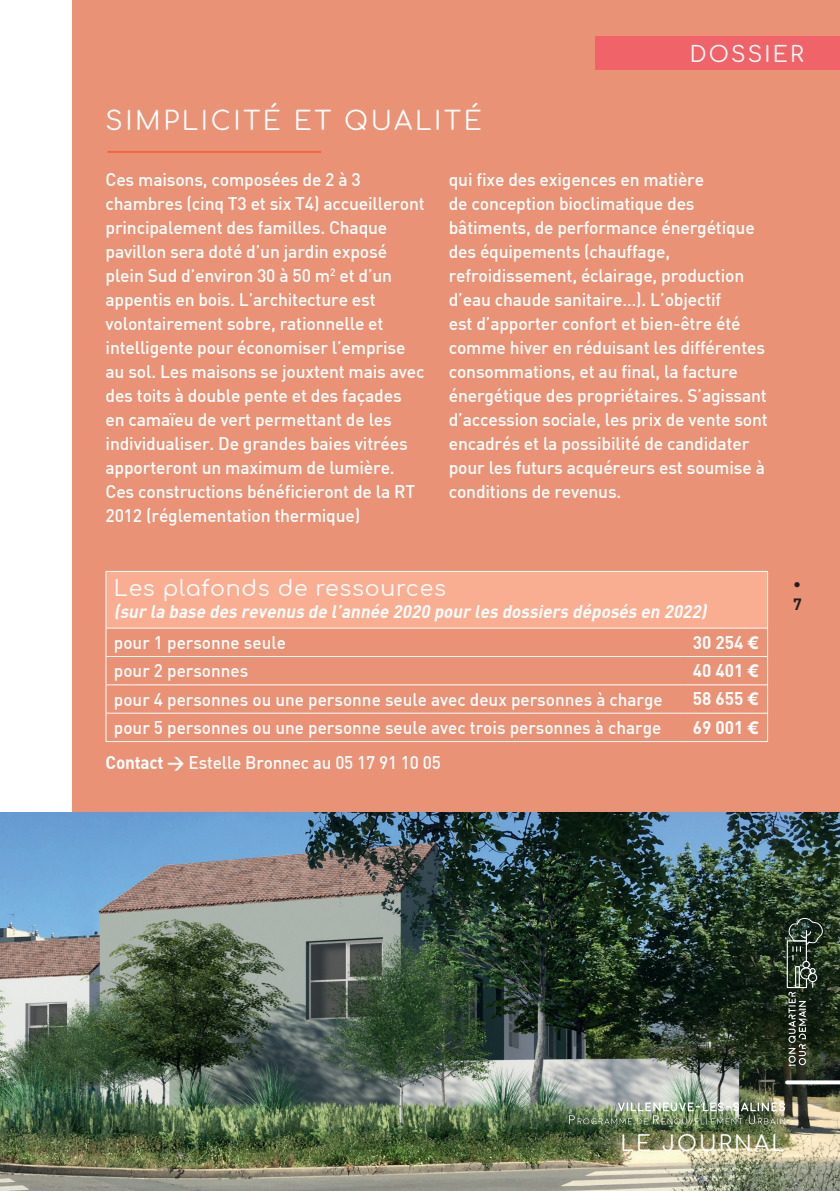
<style>
.page{position:relative;width:840px;height:1191px;background:#fff}
.page>*{position:absolute;margin:0;border:0;box-sizing:border-box;transform-origin:0 0}
.t1{font:26px "Comfortaa";letter-spacing:.1em;color:#fff}
.t2{font:22px "Comfortaa";letter-spacing:.035em;color:#fff}
.t3{font:21.8px "Comfortaa";letter-spacing:.1em;color:#fff}
.t4{font:21.4px "Comfortaa";letter-spacing:.1em;color:#fff}
.t5{font:500 18px/24px "DIN";letter-spacing:-.01em;color:#fff}
.t6{font:500 18px "DIN";letter-spacing:-.01em;color:#fff;scale:.95 1}
.t7{font:italic 18px "DIN Bold";color:#fff;scale:.95 1}
.t8{font:18px "DIN Bold";color:#fff;scale:.95 1}
.t9{font:300 16px "DIN";color:#231f20}
.t10{font:16px "DIN Bold";color:#231f20}
.s1{font-family:"Filson Pro";font-weight:700}
.s2{font-family:"DIN Bold";font-weight:400}
</style>
<div class="page">
<div style="left:72px;top:0;width:767px;height:812px;background:#e99275"></div>
<img style="left:0;top:812px;width:839px;height:379px">
<div style="left:595px;top:36px;width:244px;height:33px;background:#f06469"></div>
<div style="left:106px;top:571px;width:661px;height:57px;background:#f9ae92"></div>
<hr style="left:106px;top:628px;width:578px;height:1px;background:#fff">
<hr style="left:684px;top:628px;width:82px;height:1px;background:#fff">
<hr style="left:106px;top:656px;width:578px;height:1px;background:#fff">
<hr style="left:684px;top:656px;width:82px;height:1px;background:#fff">
<hr style="left:106px;top:684px;width:578px;height:1px;background:#fff">
<hr style="left:684px;top:684px;width:82px;height:1px;background:#fff">
<hr style="left:106px;top:713px;width:578px;height:1px;background:#fff">
<hr style="left:684px;top:713px;width:82px;height:1px;background:#fff">
<hr style="left:105px;top:571px;width:579px;height:1px;background:#fff">
<hr style="left:105px;top:572px;width:1px;height:56px;background:#fff">
<hr style="left:684px;top:571px;width:83px;height:1px;background:#fff">
<hr style="left:766px;top:572px;width:1px;height:56px;background:#fff">
<svg style="left:105px;top:628px;width:1px;height:113px"></svg>
<hr style="left:105px;top:741px;width:579px;height:1px;background:#fff">
<hr style="left:684px;top:741px;width:83px;height:1px;background:#fff">
<hr style="left:108px;top:151px;width:212px;height:2px;background:#f26642">
<img style="left:568px;top:1102px;width:216px;height:22px">
<svg style="left:786px;top:1080px;width:53px;height:4px"></svg>
<svg style="left:785px;top:917px;width:39px;height:148px;background:#394538"></svg>
<h1 class="t1" style="left:105px;top:97px;width:377px">SIMPLICITÉ ET QUALITÉ</h1>
<p class="t3" style="left:689px;top:34px;width:115px">DOSSIER</p>
<p class="t5" style="left:105px;top:167px;width:320px">Ces maisons, composées de 2 à 3 chambres (cinq T3 et six T4) accueilleront principalement des familles. Chaque pavillon sera doté d’un jardin exposé plein Sud d’environ 30 à 50 m<sup>2</sup> et d’un appentis en bois. L’architecture est volontairement sobre, rationnelle et intelligente pour économiser l’emprise au sol. Les maisons se jouxtent mais avec des toits à double pente et des façades en camaïeu de vert permettant de les individualiser. De grandes baies vitrées apporteront un maximum de lumière.<br>Ces constructions bénéficieront de la RT 2012 (réglementation thermique)</p>
<p class="t5" style="left:448px;top:167px;width:320px">qui fixe des exigences en matière<br>de conception bioclimatique des bâtiments, de performance énergétique des équipements (chauffage, refroidissement, éclairage, production d’eau chaude sanitaire…). L’objectif<br>est d’apporter confort et bien-être été comme hiver en réduisant les différentes consommations, et au final, la facture énergétique des propriétaires. S’agissant d’accession sociale, les prix de vente sont encadrés et la possibilité de candidater pour les futurs acquéreurs est soumise à conditions de revenus.</p>
<p class="t2" style="left:114px;top:568px;width:333px">Les plafonds de ressources</p>
<p class="t7" style="left:114px;top:600px;width:629px">(sur la base des revenus de l’année 2020 pour les dossiers déposés en 2022)</p>
<p class="t6" style="left:114px;top:631px;width:182px">pour 1 personne seule</p>
<p class="t8" style="left:692px;top:630px;width:71px">30 254 <span class="s1">€</span></p>
<p class="t6" style="left:114px;top:659px;width:143px">pour 2 personnes</p>
<p class="t8" style="left:692px;top:659px;width:71px">40 401 <span class="s1">€</span></p>
<p class="t6" style="left:114px;top:687px;width:579px">pour 4 personnes ou une personne seule avec deux personnes à charge</p>
<p class="t8" style="left:692px;top:687px;width:71px">58 655 <span class="s1">€</span></p>
<p class="t6" style="left:114px;top:716px;width:577px">pour 5 personnes ou une personne seule avec trois personnes à charge</p>
<p class="t8" style="left:692px;top:715px;width:71px">69 001 <span class="s1">€</span></p>
<p class="t6" style="left:105px;top:751px;width:354px"><span class="s2">Contact &gt;</span> Estelle Bronnec au 05 17 91 10 05</p>
<p class="t9" style="left:792px;top:575px;width:10px">•</p>
<p class="t10" style="left:792px;top:593px;width:10px">7</p>
<p class="t4" style="left:620px;top:1123px;width:166px">LE JOURNAL</p>
</div>
